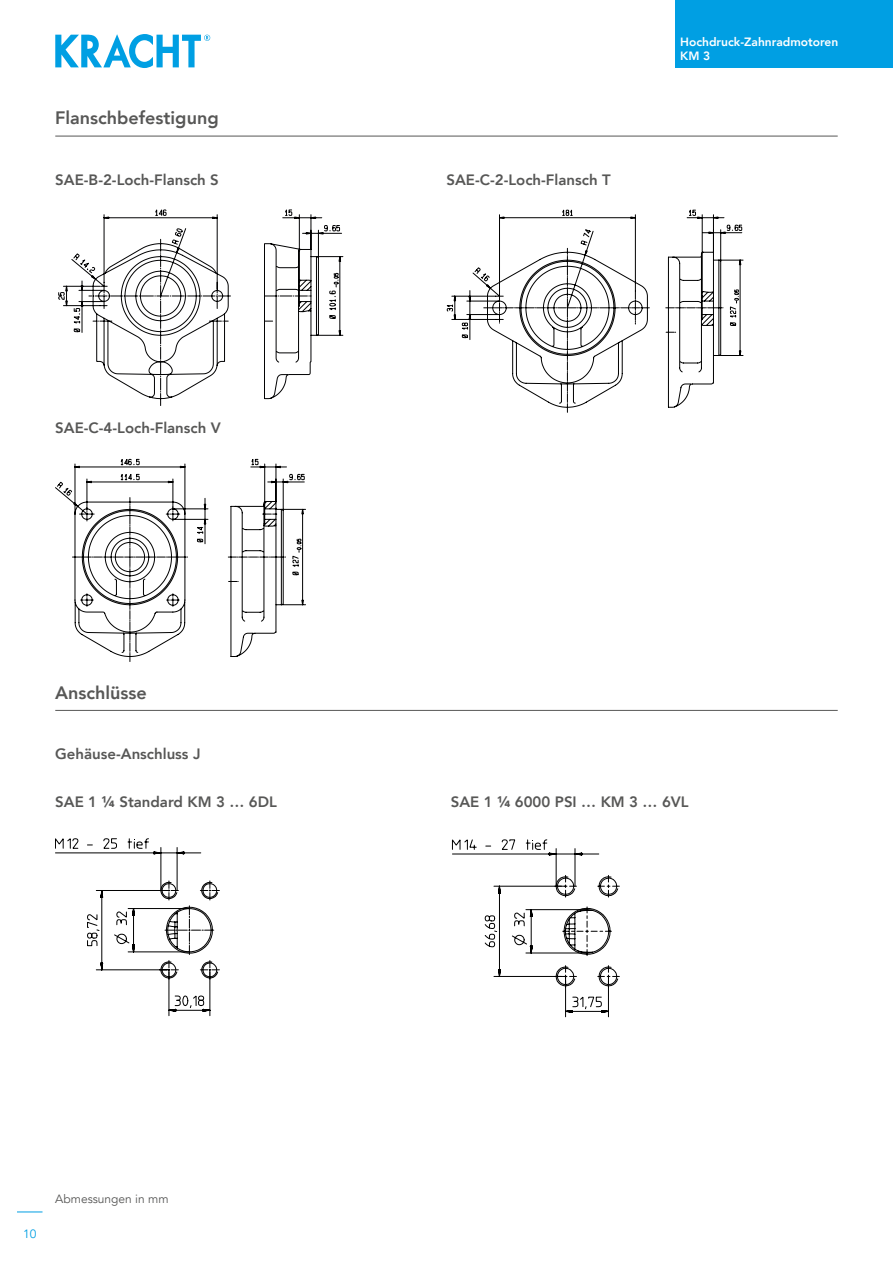
<style>
.page{position:relative;width:893px;height:1263px;background:#fff}
.page>*{position:absolute;margin:0;border:0;box-sizing:border-box;transform-origin:0 0}
.t1{font:800 18px "Avenir";color:#575756}
.t2{font:800 15px "Avenir";color:#575756}
.t3{font:800 12px/14.4px "Avenir";color:#fff}
.t4{font:12px "Avenir";color:#575756}
.t5{font:12px "Avenir";color:#009fe3}
</style>
<div class="page">
<svg style="left:55px;top:34px;width:155px;height:34px"></svg>
<svg style="left:17px;top:1211px;width:26px;height:1px"></svg>
<div style="left:676px;top:0;width:217px;height:68px;background:#009fe3"></div>
<hr style="left:55px;top:710px;width:783px;height:1px;background:#575756">
<hr style="left:55px;top:136px;width:783px;height:1px;background:#575756">
<svg style="left:55px;top:838px;width:165px;height:178px"></svg>
<svg style="left:451px;top:839px;width:169px;height:178px"></svg>
<svg style="left:55px;top:458px;width:251px;height:204px"></svg>
<svg style="left:58px;top:209px;width:285px;height:197px"></svg>
<svg style="left:446px;top:210px;width:298px;height:203px"></svg>
<p class="t1" style="left:55px;top:104px;width:165px">Flanschbefestigung</p>
<p class="t2" style="left:55px;top:168px;width:165px">SAE-B-2-Loch-Flansch S</p>
<p class="t2" style="left:446px;top:168px;width:166px">SAE-C-2-Loch-Flansch T</p>
<p class="t3" style="left:680px;top:35px;width:160px">Hochdruck-Zahnradmotoren<br>KM 3</p>
<p class="t2" style="left:55px;top:416px;width:167px">SAE-C-4-Loch-Flansch V</p>
<p class="t1" style="left:55px;top:678px;width:93px">Anschlüsse</p>
<p class="t2" style="left:55px;top:742px;width:147px">Gehäuse-Anschluss J</p>
<p class="t2" style="left:55px;top:790px;width:223px">SAE 1 ¼ Standard KM 3 … 6DL</p>
<p class="t2" style="left:451px;top:790px;width:239px">SAE 1 ¼ 6000 PSI … KM 3 … 6VL</p>
<p class="t5" style="left:23px;top:1227px;width:15px">10</p>
<p class="t4" style="left:55px;top:1192px;width:115px">Abmessungen in mm</p>
</div>
